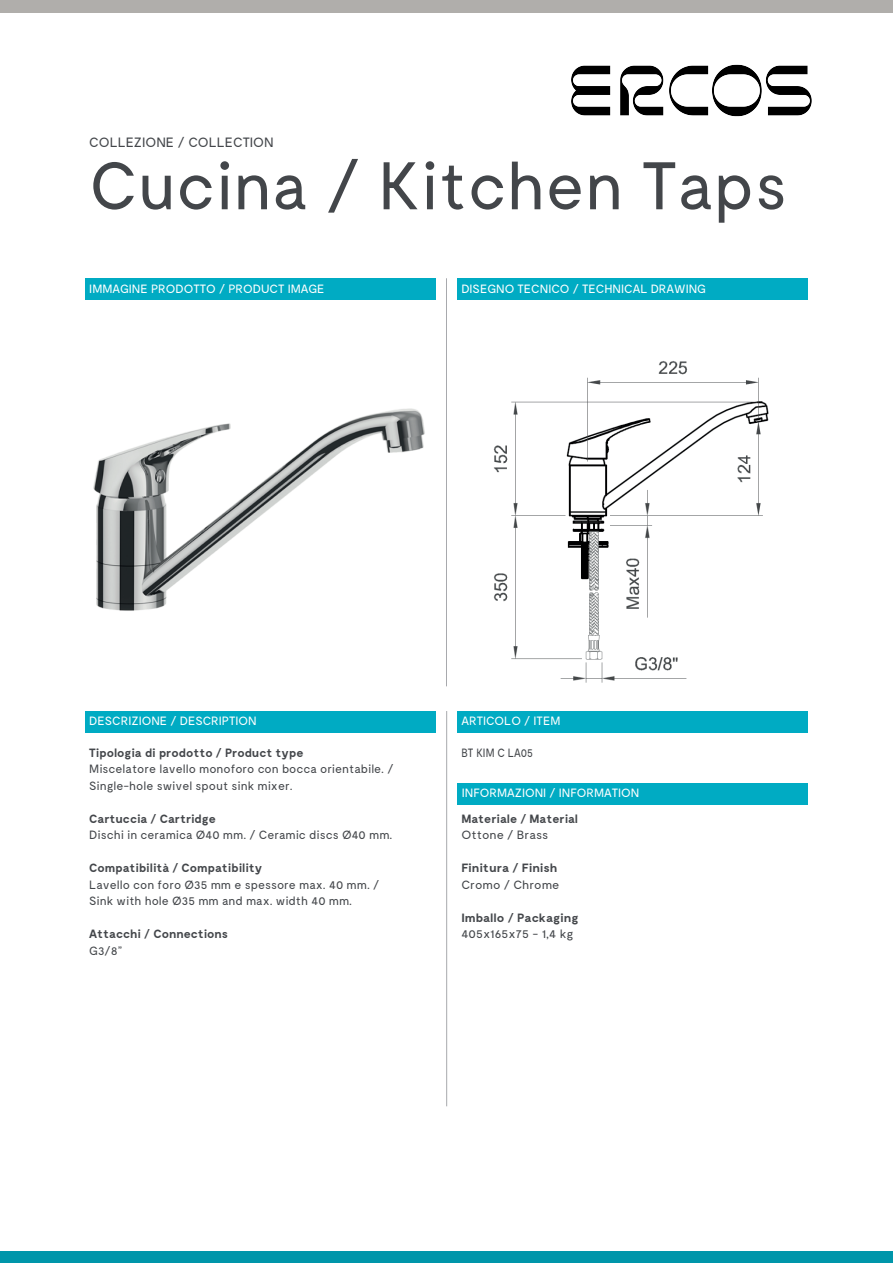
<style>
.page{position:relative;width:893px;height:1263px;background:#fff}
.page>*{position:absolute;margin:0;border:0;box-sizing:border-box;transform-origin:0 0}
.t1{font:67.2px "Moderat";color:#43464a}
.t2{font:13.5px "Moderat";color:#43464a}
.t3{font:12px/16.5px "Moderat";color:#43464a}
.t4{font:700 12px "Moderat";color:#43464a}
.t5{font:12px "Moderat";color:#fff}
.t6{font:12px "Moderat";color:#43464a;scale:.88 1}
</style>
<div class="page">
<div style="left:0;top:0;width:893px;height:12px;background:#b0aeab"></div>
<div style="left:0;top:1251px;width:893px;height:12px;background:#0096aa"></div>
<div style="left:85px;top:711px;width:351px;height:21px;background:#00abc3"></div>
<div style="left:457px;top:711px;width:351px;height:21px;background:#00abc3"></div>
<div style="left:85px;top:278px;width:351px;height:22px;background:#00abc3"></div>
<div style="left:457px;top:278px;width:351px;height:22px;background:#00abc3"></div>
<hr style="left:446px;top:278px;width:1px;height:408px;background:#a8a9ad">
<hr style="left:446px;top:711px;width:1px;height:395px;background:#a8a9ad">
<img style="left:93px;top:408px;width:332px;height:203px">
<img style="left:493px;top:361px;width:276px;height:322px">
<div style="left:457px;top:783px;width:351px;height:22px;background:#00abc3"></div>
<img style="left:571px;top:64px;width:241px;height:53px">
<p class="t2" style="left:89px;top:135px;width:186px">COLLEZIONE / COLLECTION</p>
<h1 class="t1" style="left:89px;top:148px;width:700px">Cucina / Kitchen Taps</h1>
<p class="t5" style="left:89px;top:282px;width:237px">IMMAGINE PRODOTTO / PRODUCT IMAGE</p>
<p class="t5" style="left:461px;top:282px;width:246px">DISEGNO TECNICO / TECHNICAL DRAWING</p>
<p class="t5" style="left:89px;top:714px;width:169px">DESCRIZIONE / DESCRIPTION</p>
<p class="t5" style="left:461px;top:714px;width:101px">ARTICOLO / ITEM</p>
<p class="t6" style="left:461px;top:746px;width:83px">BT KIM C LA05</p>
<p class="t4" style="left:89px;top:745px;width:216px">Tipologia di prodotto / Product type</p>
<p class="t3" style="left:89px;top:761px;width:306px">Miscelatore lavello monoforo con bocca orientabile. /<br>Single-hole swivel spout sink mixer.</p>
<p class="t4" style="left:89px;top:811px;width:128px">Cartuccia / Cartridge</p>
<p class="t3" style="left:89px;top:827px;width:305px">Dischi in ceramica Ø40 mm. / Ceramic discs Ø40 mm.</p>
<p class="t4" style="left:89px;top:861px;width:175px">Compatibilità / Compatibility</p>
<p class="t3" style="left:89px;top:876px;width:291px">Lavello con foro Ø35 mm e spessore max. 40 mm. /<br>Sink with hole Ø35 mm and max. width 40 mm.</p>
<p class="t4" style="left:89px;top:927px;width:140px">Attacchi / Connections</p>
<p class="t3" style="left:89px;top:942px;width:35px">G3/8”</p>
<p class="t5" style="left:462px;top:786px;width:179px">INFORMAZIONI / INFORMATION</p>
<p class="t4" style="left:461px;top:812px;width:118px">Materiale / Material</p>
<p class="t3" style="left:461px;top:827px;width:89px">Ottone / Brass</p>
<p class="t4" style="left:461px;top:861px;width:98px">Finitura / Finish</p>
<p class="t3" style="left:461px;top:877px;width:100px">Cromo / Chrome</p>
<p class="t4" style="left:461px;top:911px;width:119px">Imballo / Packaging</p>
<p class="t3" style="left:461px;top:926px;width:114px">405x165x75 - 1,4 kg</p>
</div>
